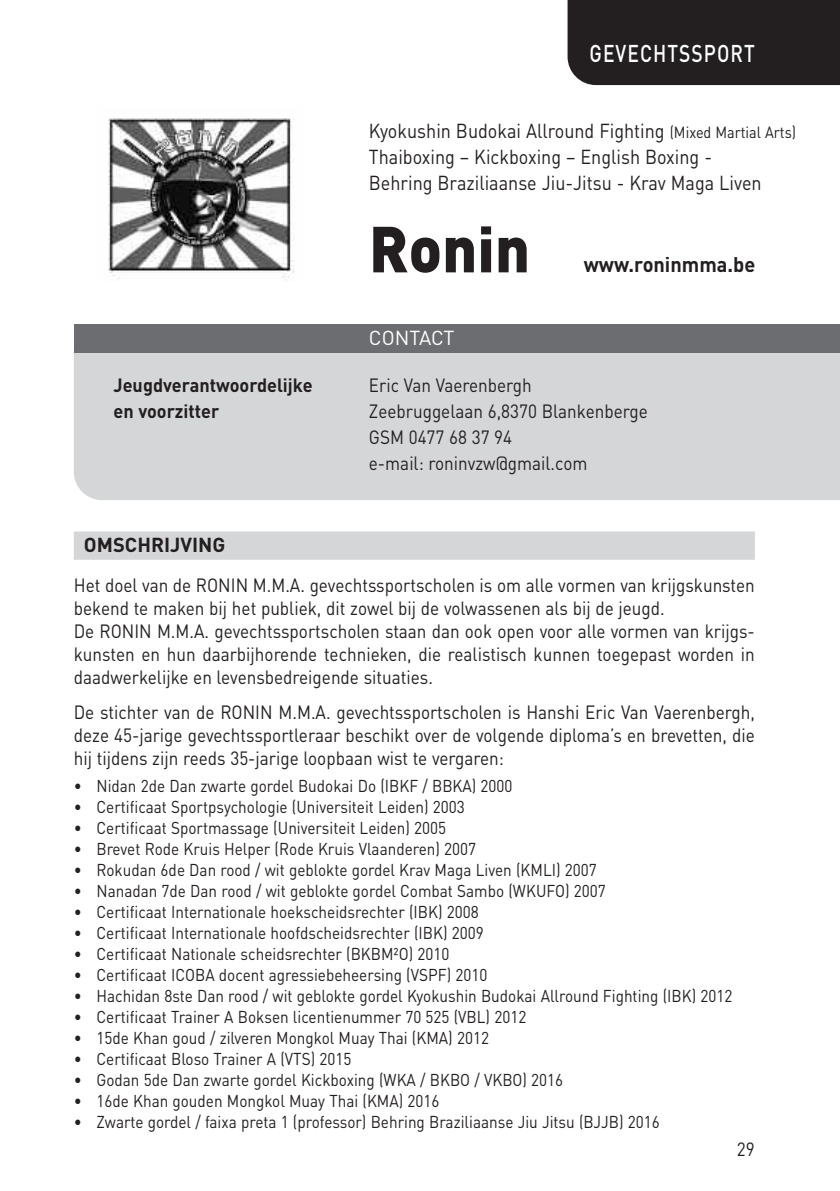
<style>
.page{position:relative;width:840px;height:1191px;background:#fff}
.page>*{position:absolute;margin:0;border:0;box-sizing:border-box;transform-origin:0 0}
.t1{font:900 64px "DIN";color:#231f20;scale:.95 1}
.t2{font:500 24px "DIN";letter-spacing:.055em;color:#fff;scale:.8 1}
.t3{font:700 21px "DIN";color:#231f20;scale:.95 1}
.t4{font:20px/26px "DIN";color:#231f20;scale:.9 1}
.t5{font:700 20px "DIN";color:#231f20}
.t6{font:20px "DIN";letter-spacing:-.005em;color:#fff}
.t7{font:19px/23px "DIN";color:#231f20;scale:.9 1}
.t8{font:700 19px "DIN";color:#231f20;scale:.95 1}
.t9{font:17px "DIN";color:#231f20;scale:.9 1}
.s1{font-size:16px}
</style>
<div class="page">
<div style="left:74px;top:531px;width:680px;height:29px;background:#d5d6d8"></div>
<div style="left:567px;top:0;width:272px;height:85px;background:#231f20"></div>
<div style="left:74px;top:353px;width:765px;height:147px;background:#d5d6d8"></div>
<div style="left:74px;top:324px;width:765px;height:29px;background:#6c6d70"></div>
<img style="left:108px;top:118px;width:186px;height:162px">
<h2 class="t2" style="left:589px;top:45px;width:208px">GEVECHTSSPORT</h2>
<p class="t4" style="left:369px;top:120px;width:476px">Kyokushin Budokai Allround Fighting <span class="s1">(Mixed Martial Arts)<br></span>Thaiboxing – Kickboxing – English Boxing -<br>Behring Braziliaanse Jiu-Jitsu - Krav Maga Liven</p>
<h1 class="t1" style="left:369px;top:227px;width:171px">Ronin</h1>
<p class="t3" style="left:583px;top:257px;width:182px">www.roninmma.be</p>
<p class="t6" style="left:369px;top:331px;width:87px">CONTACT</p>
<p class="t8" style="left:113px;top:379px;width:211px">Jeugdverantwoordelijke</p>
<p class="t7" style="left:369px;top:376px;width:182px">Eric Van Vaerenbergh</p>
<p class="t8" style="left:113px;top:405px;width:113px">en voorzitter</p>
<p class="t7" style="left:369px;top:401px;width:311px;line-height:26px">Zeebruggelaan 6,8370 Blankenberge<br>GSM 0477 68 37 94<br>e-mail: roninvzw@gmail.com</p>
<p class="t5" style="left:84px;top:538px;width:143px">OMSCHRIJVING</p>
<p class="t7" style="left:74px;top:576px;width:757px">Het doel van de RONIN M.M.A. gevechtssportscholen is om alle vormen van krijgskunsten bekend te maken bij het publiek, dit zowel bij de volwassenen als bij de jeugd.<br>De RONIN M.M.A. gevechtssportscholen staan dan ook open voor alle vormen van krijgs&shy;kunsten en hun daarbijhorende technieken, die realistisch kunnen toegepast worden in daadwerkelijke en levensbedreigende situaties.</p>
<p class="t7" style="left:74px;top:702px;width:757px;text-align:justify">De stichter van de RONIN M.M.A. gevechtssportscholen is Hanshi Eric Van Vaerenbergh, deze 45-jarige gevechtssportleraar beschikt over de volgende diploma’s en brevetten, die hij tijdens zijn reeds 35-jarige loopbaan wist te vergaren:</p>
<p class="t9" style="left:74px;top:779px;width:489px">• Nidan 2de Dan zwarte gordel Budokai Do (IBKF / BBKA) 2000</p>
<p class="t9" style="left:74px;top:800px;width:435px">• Certificaat Sportpsychologie (Universiteit Leiden) 2003</p>
<p class="t9" style="left:74px;top:821px;width:415px">• Certificaat Sportmassage (Universiteit Leiden) 2005</p>
<p class="t9" style="left:74px;top:842px;width:448px">• Brevet Rode Kruis Helper (Rode Kruis Vlaanderen) 2007</p>
<p class="t9" style="left:74px;top:863px;width:582px">• Rokudan 6de Dan rood / wit geblokte gordel Krav Maga Liven (KMLI) 2007</p>
<p class="t9" style="left:74px;top:884px;width:592px">• Nanadan 7de Dan rood / wit geblokte gordel Combat Sambo (WKUFO) 2007</p>
<p class="t9" style="left:74px;top:905px;width:451px">• Certificaat Internationale hoekscheidsrechter (IBK) 2008</p>
<p class="t9" style="left:74px;top:926px;width:457px">• Certificaat Internationale hoofdscheidsrechter (IBK) 2009</p>
<p class="t9" style="left:74px;top:947px;width:419px">• Certificaat Nationale scheidsrechter (BKBM²O) 2010</p>
<p class="t9" style="left:74px;top:968px;width:461px">• Certificaat ICOBA docent agressiebeheersing (VSPF) 2010</p>
<p class="t9" style="left:74px;top:989px;width:733px">• Hachidan 8ste Dan rood / wit geblokte gordel Kyokushin Budokai Allround Fighting (IBK) 2012</p>
<p class="t9" style="left:74px;top:1010px;width:504px">• Certificaat Trainer A Boksen licentienummer 70 525 (VBL) 2012</p>
<p class="t9" style="left:74px;top:1031px;width:462px">• 15de Khan goud / zilveren Mongkol Muay Thai (KMA) 2012</p>
<p class="t9" style="left:74px;top:1052px;width:310px">• Certificaat Bloso Trainer A (VTS) 2015</p>
<p class="t9" style="left:74px;top:1073px;width:545px">• Godan 5de Dan zwarte gordel Kickboxing (WKA / BKBO / VKBO) 2016</p>
<p class="t9" style="left:74px;top:1094px;width:408px">• 16de Khan gouden Mongkol Muay Thai (KMA) 2016</p>
<p class="t9" style="left:74px;top:1115px;width:652px">• Zwarte gordel / faixa preta 1 (professor) Behring Braziliaanse Jiu Jitsu (BJJB) 2016</p>
<p class="t7" style="left:736px;top:1139px;width:21px">29</p>
</div>
